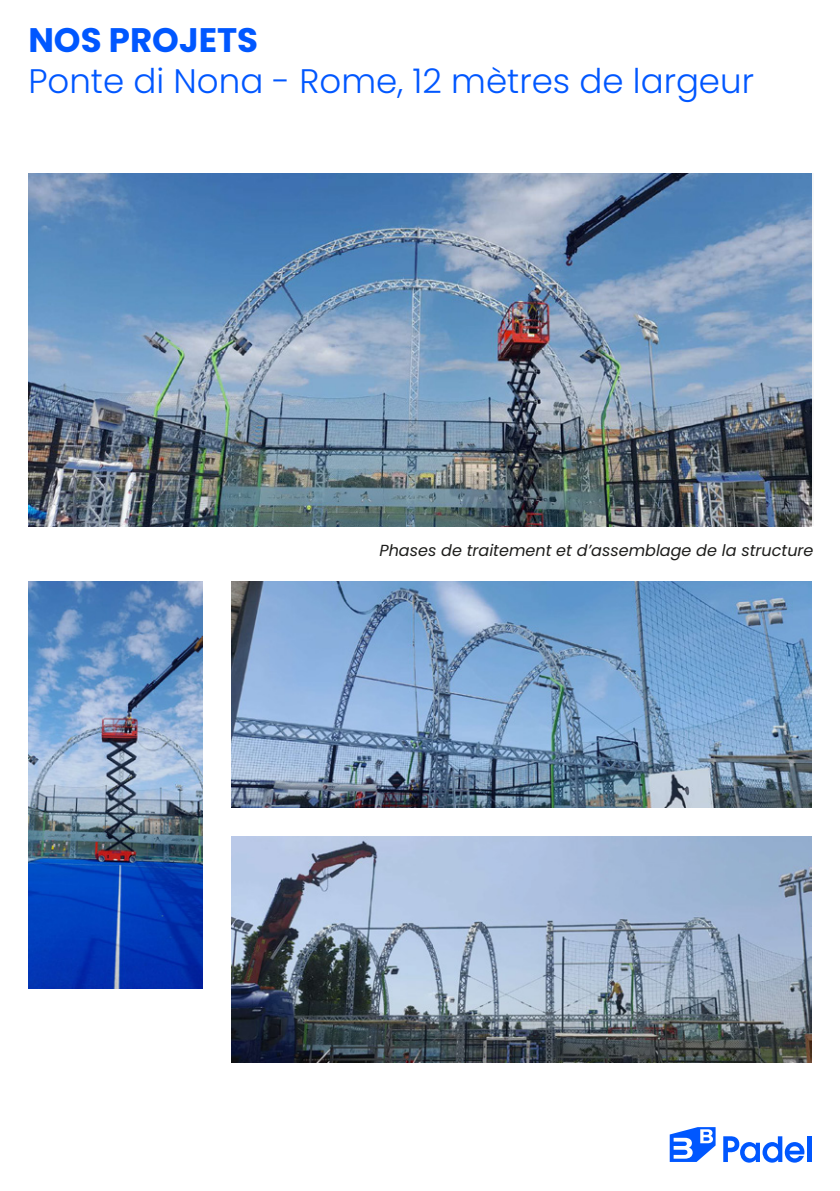
<style>
.page{position:relative;width:840px;height:1191px;background:#fff}
.page>*{position:absolute;margin:0;border:0;box-sizing:border-box;transform-origin:0 0}
.t1{font:300 34px "Poppins";color:#0057ff}
.t2{font:700 34px "Poppins";color:#0057ff}
.t3{font:italic 16px "Poppins";color:#1d1d1b}
</style>
<div class="page">
<img style="left:231px;top:581px;width:580px;height:226px">
<img style="left:231px;top:836px;width:580px;height:226px">
<img style="left:28px;top:174px;width:783px;height:352px">
<img style="left:28px;top:581px;width:175px;height:407px">
<svg style="left:723px;top:1136px;width:81px;height:26px"></svg>
<div style="left:806px;top:1136px;width:5px;height:26px;background:#0057ff"></div>
<svg style="left:669px;top:1127px;width:46px;height:35px"></svg>
<h1 class="t2" style="left:28px;top:21px;width:231px">NOS PROJETS</h1>
<h1 class="t1" style="left:28px;top:61px;width:726px">Ponte di Nona - Rome, 12 mètres de largeur</h1>
<p class="t3" style="left:379px;top:541px;width:435px">Phases de traitement et d’assemblage de la structure</p>
</div>
